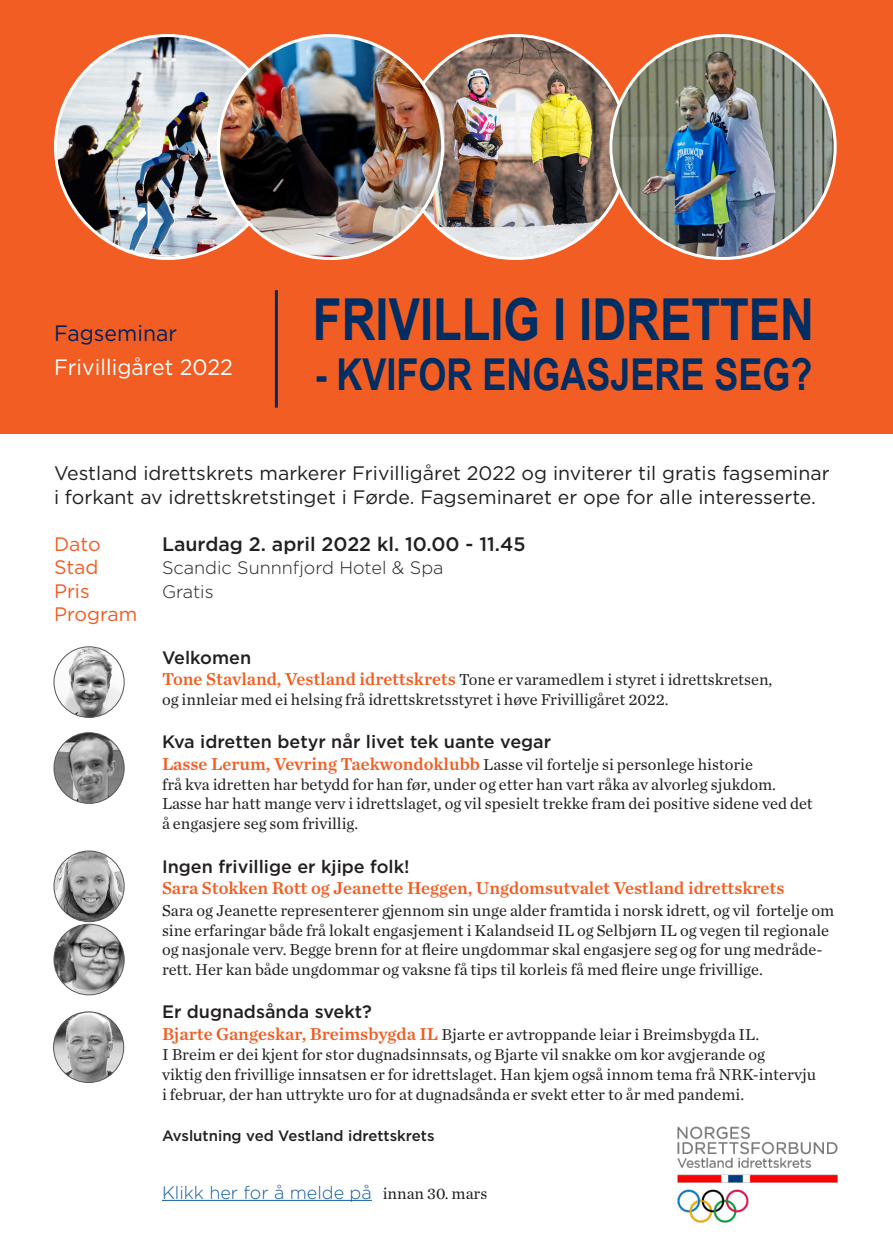
<style>
.page{position:relative;width:893px;height:1234px;background:#fff}
.page>*{position:absolute;margin:0;border:0;box-sizing:border-box;transform-origin:0 0}
.t1{font:700 57.9px "Arial";color:#002d62;scale:.81 1}
.t2{font:700 43.95px "Arial";color:#002d62;scale:.82 1}
.t3{font:22.2px "Gotham";letter-spacing:.005em;color:#fff;scale:.95 1}
.t4{font:22.2px "Gotham";letter-spacing:.005em;color:#00205b;scale:.95 1}
.t5{font:19.5px/23.4px "Gotham";color:#231f20}
.t6{font:500 19.5px "Gotham";color:#231f20}
.t7{font:19.5px "Gotham";color:#f15d22}
.t8{font:18px/21.6px "Chronicle Text G1 Semi";color:#f15d22}
.t9{font:500 18px "Gotham";color:#231f20}
.t10{font:300 18px "Gotham";color:#231f20}
.t11{font:300 18px "Gotham";color:#175d9e}
.t12{font:16.5px/19.8px "Chronicle Text G1";color:#231f20}
.t13{font:500 15px "Gotham";color:#231f20}
.s1{font-family:"Chronicle Text G1 Semi";font-size:18px;color:#f15d22}
.s2{font-family:"Gotham";font-weight:500;color:#231f20}
.s3{font-family:"Chronicle Text G1";font-weight:400;font-size:16.5px;color:#231f20}
</style>
<div class="page">
<div style="left:0;top:0;width:893px;height:433px;background:#f15d22"></div>
<img style="left:56px;top:36px;width:162px;height:222px">
<img style="left:443px;top:36px;width:168px;height:222px">
<img style="left:218px;top:37px;width:225px;height:221px">
<img style="left:611px;top:36px;width:223px;height:222px">
<img style="left:677px;top:1126px;width:161px;height:96px">
<hr style="left:162px;top:1199px;width:210px;height:1px;background:#175d9e">
<img style="left:54px;top:646px;width:70px;height:71px;border-radius:35px">
<div style="left:54px;top:646px;width:71px;height:71px;border:1px solid #54555a;border-radius:50%"></div>
<img style="left:54px;top:732px;width:70px;height:71px;border-radius:35px">
<div style="left:54px;top:732px;width:71px;height:71px;border:1px solid #54555a;border-radius:50%"></div>
<img style="left:54px;top:850px;width:70px;height:71px;border-radius:35px">
<div style="left:54px;top:850px;width:71px;height:71px;border:1px solid #54555a;border-radius:50%"></div>
<img style="left:54px;top:924px;width:70px;height:70px;border-radius:35px">
<div style="left:54px;top:923px;width:71px;height:71px;border:1px solid #54555a;border-radius:50%"></div>
<img style="left:54px;top:1011px;width:70px;height:71px;border-radius:35px">
<div style="left:53px;top:1011px;width:71px;height:71px;border:1px solid #54555a;border-radius:50%"></div>
<hr style="left:275px;top:290px;width:3px;height:117px;background:#002d62">
<p class="t4" style="left:54px;top:319px;width:131px">Fagseminar</p>
<p class="t3" style="left:54px;top:353px;width:190px">Frivilligåret 2022</p>
<p class="t1" style="left:313px;top:278px;width:620px">FRIVILLIG I IDRETTEN</p>
<p class="t2" style="left:315px;top:343px;width:608px">- KVIFOR ENGASJERE SEG?</p>
<p class="t5" style="left:54px;top:461px;width:777px">Vestland idrettskrets markerer Frivilligåret 2022 og inviterer til gratis fagseminar i forkant av idrettskretstinget i Førde. Fagseminaret er ope for alle interesserte.</p>
<p class="t7" style="left:54px;top:531px;width:48px">Dato</p>
<p class="t6" style="left:162px;top:531px;width:365px">Laurdag 2. april 2022 kl. 10.00 - 11.45</p>
<p class="t7" style="left:54px;top:554px;width:46px">Stad</p>
<p class="t10" style="left:162px;top:556px;width:283px">Scandic Sunnnfjord Hotel &amp; Spa</p>
<p class="t7" style="left:54px;top:578px;width:37px">Pris</p>
<p class="t10" style="left:162px;top:579px;width:53px">Gratis</p>
<p class="t7" style="left:54px;top:601px;width:85px">Program</p>
<p class="t9" style="left:162px;top:645px;width:91px">Velkomen</p>
<p class="t12" style="left:162px;top:668px;width:612px"><span class="s1">Tone Stavland, Vestland idrettskrets</span> Tone er varamedlem i styret i idrettskretsen, og innleiar med ei helsing frå idrettskretsstyret i høve Frivilligåret 2022.</p>
<p class="t9" style="left:162px;top:730px;width:391px">Kva idretten betyr når livet tek uante vegar</p>
<p class="t12" style="left:162px;top:753px;width:652px"><span class="s1">Lasse Lerum, Vevring Taekwondoklubb</span> Lasse vil fortelje si personlege historie<br>frå kva idretten har betydd for han før, under og etter han vart råka av alvorleg sjukdom.<br>Lasse har hatt mange verv i idrettslaget, og vil spesielt trekke fram dei positive sidene ved det å engasjere seg som frivillig.</p>
<p class="t8" style="left:162px;top:854px;width:624px"><span class="s2">Ingen frivillige er kjipe folk!<br></span>Sara Stokken Rott og Jeanette Heggen, Ungdomsutvalet Vestland idrettskrets</p>
<p class="t12" style="left:162px;top:899px;width:674px">Sara og Jeanette representerer gjennom sin unge alder framtida i norsk idrett, og vil fortelje om sine erfaringar både frå lokalt engasjement i Kalandseid IL og Selbjørn IL og vegen til regionale og nasjonale verv. Begge brenn for at fleire ungdommar skal engasjere seg og for ung medråde&shy;rett. Her kan både ungdommar og vaksne få tips til korleis få med fleire unge frivillige.</p>
<p class="t9" style="left:162px;top:1000px;width:211px">Er dugnadsånda svekt?</p>
<p class="t12" style="left:162px;top:1023px;width:599px"><span class="s1">Bjarte Gangeskar, Breimsbygda IL</span> Bjarte er avtroppande leiar i Breimsbygda IL.</p>
<p class="t12" style="left:162px;top:1043px;width:656px">I Breim er dei kjent for stor dugnadsinnsats, og Bjarte vil snakke om kor avgjerande og<br>viktig den frivillige innsatsen er for idrettslaget. Han kjem også innom tema frå NRK-intervju</p>
<p class="t12" style="left:162px;top:1082px;width:584px">i februar, der han uttrykte uro for at dugnadsånda er svekt etter to år med pandemi.</p>
<p class="t13" style="left:162px;top:1125px;width:274px">Avslutning ved Vestland idrettskrets</p>
<p class="t11" style="left:162px;top:1180px;width:327px">Klikk her for å melde på <span class="s3">innan 30. mars</span></p>
</div>
